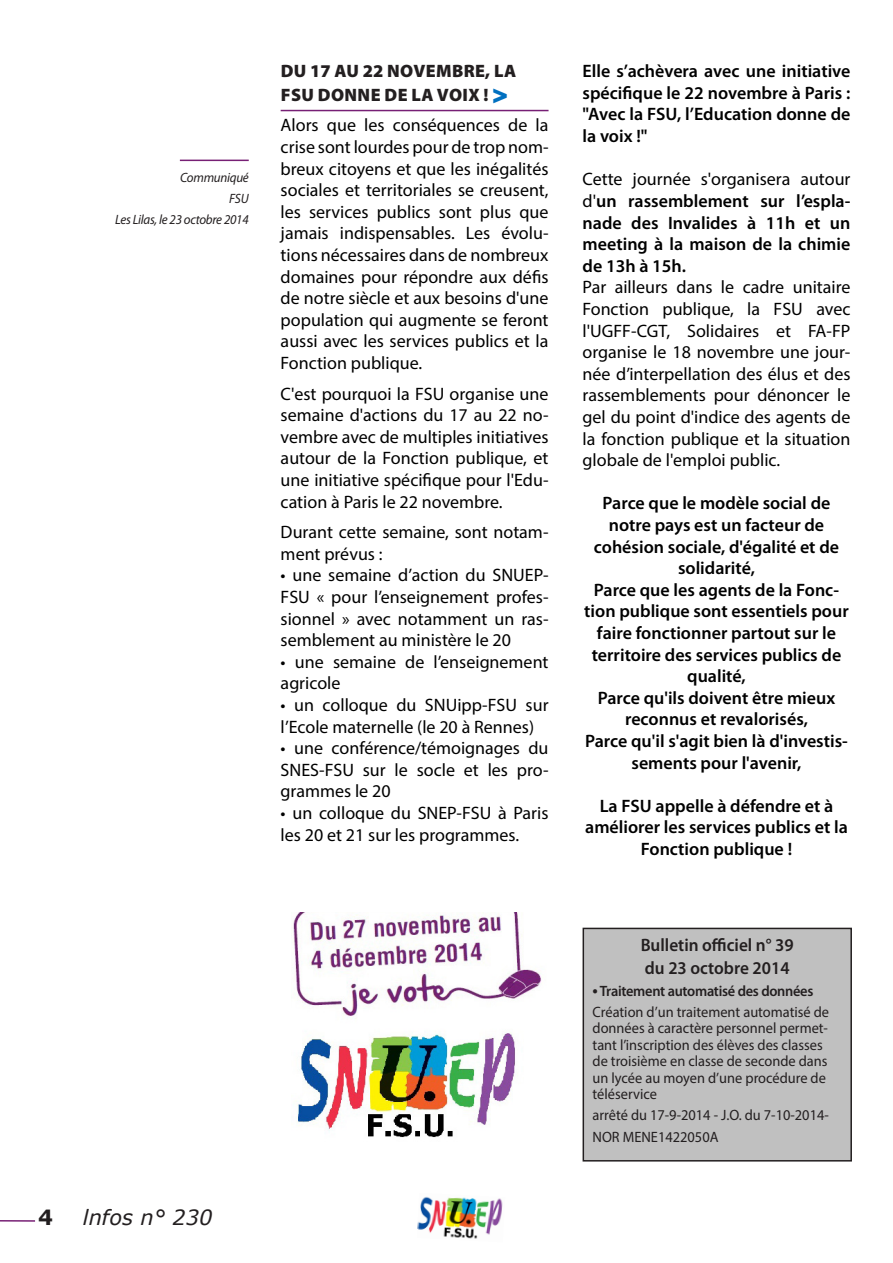
<style>
.page{position:relative;width:893px;height:1263px;background:#fff}
.page>*{position:absolute;margin:0;border:0;box-sizing:border-box;transform-origin:0 0}
.t1{font:italic 21px "Verdana";color:#231f20}
.t2{font:700 21px "Verdana";color:#231f20}
.t3{font:18px/21.6px "Myriad Pro";color:#000;text-align:justify}
.t4{font:600 18px/21.6px "Myriad Pro";color:#000;text-align:center}
.inter_titre{font:900 18px/24px "Myriad Pro";letter-spacing:.02em;color:#231f20}
.texte{font:600 18px/22.5px "Myriad Pro";color:#231f20;scale:.96 1}
.Texte{font:15px/16.5px "Myriad Pro";color:#231f20;scale:.96 1}
.Texte-2{font:600 15px "Myriad Pro";letter-spacing:-.02em;color:#231f20;scale:.96 1}
.réserve{font:italic 13.5px/21px "Myriad Pro";letter-spacing:-.02em;color:#231f20;text-align:right;scale:.96 1}
.s1{font-family:"Gill Sans";font-weight:800;font-size:24px;color:#0070c0}
.s2{font-weight:400}
.s3{font-size:18px}
</style>
<div class="page">
<img style="left:417px;top:1196px;width:86px;height:43px">
<hr style="left:0;top:1220px;width:35px;height:2px;background:#772075">
<hr style="left:281px;top:110px;width:268px;height:1px;background:#772075">
<hr style="left:180px;top:160px;width:69px;height:1px;background:#772075">
<img style="left:293px;top:912px;width:249px;height:226px">
<div style="left:583px;top:928px;width:268px;height:233px;background:#c0c0c0"></div>
<div style="left:583px;top:928px;width:269px;height:233px;border:2px solid #231f20"></div>
<p class="réserve" style="left:115px;top:167px;width:141px">Communiqué<br>FSU<br>Les Lilas, le 23 octobre 2014</p>
<p class="inter_titre" style="left:281px;top:59px;width:237px">DU 17 AU 22 NOVEMBRE, LA<br>FSU DONNE DE LA VOIX ! <span class="s1">&gt;</span></p>
<p class="t3" style="left:281px;top:114px;width:269px">Alors que les conséquences de la crise sont lourdes pour de trop nom&shy;breux citoyens et que les inégalités sociales et territoriales se creusent, les services publics sont plus que jamais indispensables. Les évolu&shy;tions nécessaires dans de nombreux domaines pour répondre aux défis de notre siècle et aux besoins d'une population qui augmente se feront aussi avec les services publics et la Fonction publique.</p>
<p class="t3" style="left:281px;top:382px;width:269px">C'est pourquoi la FSU organise une semaine d'actions du 17 au 22 no&shy;vembre avec de multiples initiatives autour de la Fonction publique, et une initiative spécifique pour l'Edu&shy;cation à Paris le 22 novembre.</p>
<p class="t3" style="left:281px;top:521px;width:269px">Durant cette semaine, sont notam&shy;ment prévus :</p>
<p class="t3" style="left:281px;top:564px;width:269px">• une semaine d’action du SNUEP-FSU « pour l’enseignement profes&shy;sionnel » avec notamment un ras&shy;semblement au ministère le 20</p>
<p class="t3" style="left:281px;top:651px;width:269px">• une semaine de l’enseignement agricole</p>
<p class="t3" style="left:281px;top:694px;width:269px">• un colloque du SNUipp-FSU sur l’Ecole maternelle (le 20 à Rennes)</p>
<p class="t3" style="left:281px;top:737px;width:269px">• une conférence/témoignages du SNES-FSU sur le socle et les pro&shy;grammes le 20</p>
<p class="t3" style="left:281px;top:802px;width:269px">• un colloque du SNEP-FSU à Paris les 20 et 21 sur les programmes.</p>
<p class="t2" style="left:38px;top:1203px;width:16px">4</p>
<p class="t1" style="left:83px;top:1204px;width:131px">lnfos n° 230</p>
<p class="t4" style="left:583px;top:60px;width:269px;text-align:justify">Elle s’achèvera avec une initiative spécifique le 22 novembre à Paris : "Avec la FSU, l’Education donne de la voix !"</p>
<p class="t4" style="left:583px;top:168px;width:269px;text-align:justify"><span class="s2">Cette journée s'organisera autour d'</span>un rassemblement sur l’espla&shy;nade des Invalides à 11h et un meeting à la maison de la chimie de 13h à 15h.</p>
<p class="t3" style="left:583px;top:276px;width:269px">Par ailleurs dans le cadre unitaire Fonction publique, la FSU avec l'UGFF-CGT, Solidaires et FA-FP organise le 18 novembre une jour&shy;née d’interpellation des élus et des rassemblements pour dénoncer le gel du point d'indice des agents de la fonction publique et la situation globale de l'emploi public.</p>
<p class="t4" style="left:594px;top:492px;width:247px">Parce que le modèle social de notre pays est un facteur de cohésion sociale, d'égalité et de solidarité,</p>
<p class="t4" style="left:584px;top:578px;width:266px">Parce que les agents de la Fonc&shy;tion publique sont essentiels pour faire fonctionner partout sur le territoire des services publics de qualité,</p>
<p class="t4" style="left:598px;top:686px;width:239px">Parce qu'ils doivent être mieux reconnus et revalorisés,</p>
<p class="t4" style="left:585px;top:730px;width:264px">Parce qu'il s'agit bien là d'investis&shy;sements pour l'avenir,</p>
<p class="t4" style="left:585px;top:794px;width:264px">La FSU appelle à défendre et à améliorer les services publics et la<br>Fonction publique !</p>
<p class="texte" style="left:641px;top:933px;width:161px">Bulletin officiel n° 39 du 23 octobre 2014</p>
<p class="Texte-2" style="left:593px;top:981px;width:232px"><span class="s3">•</span> Traitement automatisé des données</p>
<p class="Texte" style="left:593px;top:1003px;width:248px">Création d’un traitement automatisé de données à caractère personnel permet&shy;tant l’inscription des élèves des classes de troisième en classe de seconde dans un lycée au moyen d’une procédure de téléservice</p>
<p class="Texte" style="left:593px;top:1103px;width:248px;line-height:22.5px">arrêté du 17-9-2014 - J.O. du 7-10-2014-<br>NOR MENE1422050A</p>
</div>
